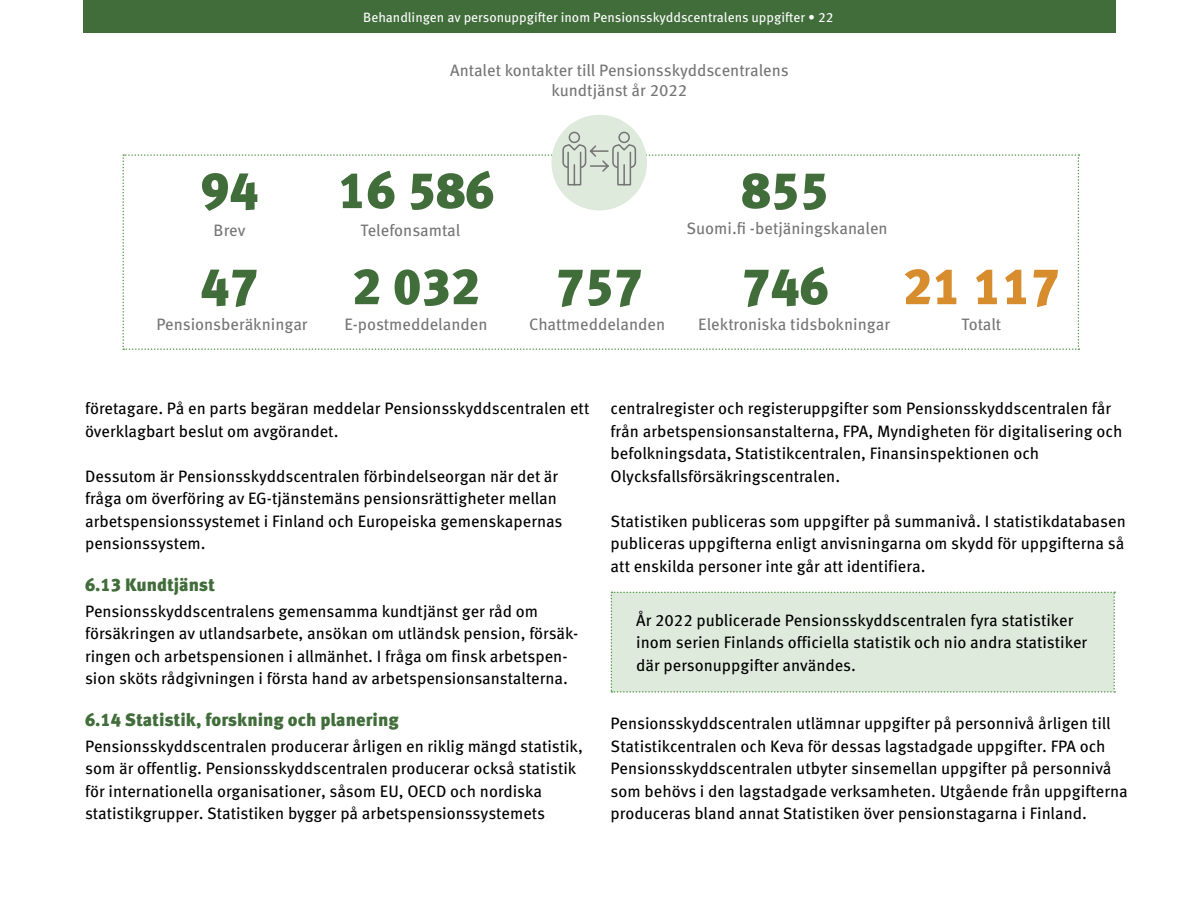
<style>
.page{position:relative;width:1200px;height:900px;background:#fff}
.page>*{position:absolute;margin:0;border:0;box-sizing:border-box;transform-origin:0 0}
.t1{font:900 51px "Meta Pro";color:#416d3b}
.t2{font:900 51px "Meta Pro";color:#d78d2e}
.H2_6__tumma_vihreä_o{font:900 18px "Meta Pro";color:#416d3b}
.Leipä{font:16.5px/22.5px "Meta Pro";color:#000}
.t3{font:16.5px/19.5px "Meta Pro";color:#757575;text-align:center}
._3__Leipä{font:16.5px/22.5px "Meta Pro";color:#000}
.t4{font:13.5px "Meta Pro";color:#fff}
</style>
<div class="page">
<div style="left:611px;top:592px;width:504px;height:101px;background:#deebdc"></div>
<div style="left:84px;top:0;width:1032px;height:32px;background:#416d3b"></div>
<div style="left:551px;top:115px;width:96px;height:95px;background:#deebdc;border-radius:50%"></div>
<svg style="left:122px;top:132px;width:957px;height:218px"></svg>
<p class="t4" style="left:363px;top:7px;width:472px">Behandlingen av personuppgifter inom Pensionsskyddscentralens uppgifter • 22</p>
<p class="t3" style="left:450px;top:60px;width:340px">Antalet kontakter till Pensionsskyddscentralens kundtjänst år 2022</p>
<h1 class="t1" style="left:200px;top:150px;width:60px">94</h1>
<h1 class="t1" style="left:338px;top:150px;width:158px">16 586</h1>
<h1 class="t1" style="left:742px;top:150px;width:89px">855</h1>
<p class="t3" style="left:214px;top:219px;width:33px">Brev</p>
<p class="t3" style="left:361px;top:219px;width:101px">Telefonsamtal</p>
<p class="t3" style="left:686px;top:217px;width:203px">Suomi.fi -betjäningskanalen</p>
<h1 class="t1" style="left:200px;top:246px;width:60px">47</h1>
<h1 class="t1" style="left:352px;top:246px;width:129px">2 032</h1>
<h1 class="t1" style="left:556px;top:246px;width:89px">757</h1>
<h1 class="t1" style="left:742px;top:246px;width:89px">746</h1>
<h1 class="t2" style="left:903px;top:246px;width:158px">21 117</h1>
<p class="t3" style="left:156px;top:313px;width:153px">Pensionsberäkningar</p>
<p class="t3" style="left:344px;top:313px;width:145px">E-postmeddelanden</p>
<p class="t3" style="left:529px;top:313px;width:138px">Chattmeddelanden</p>
<p class="t3" style="left:698px;top:313px;width:193px">Elektroniska tidsbokningar</p>
<p class="t3" style="left:962px;top:313px;width:41px">Totalt</p>
<p class="Leipä" style="left:85px;top:396px;width:506px">företagare. På en parts begäran meddelar Pensionsskyddscentralen ett överklagbart beslut om avgörandet.</p>
<p class="Leipä" style="left:85px;top:463px;width:479px">Dessutom är Pensionsskyddscentralen förbindelseorgan när det är fråga om överföring av EG-tjänstemäns pensionsrättigheter mellan arbetspensionssystemet i Finland och Europeiska gemenskapernas pensionssystem.</p>
<h2 class="H2_6__tumma_vihreä_o" style="left:85px;top:570px;width:132px">6.13 Kundtjänst</h2>
<p class="Leipä" style="left:85px;top:598px;width:495px">Pensionsskyddscentralens gemensamma kundtjänst ger råd om försäkringen av utlandsarbete, ansökan om utländsk pension, försäk&shy;ringen och arbetspensionen i allmänhet. I fråga om finsk arbetspen&shy;sion sköts rådgivningen i första hand av arbetspensionsanstalterna.</p>
<h2 class="H2_6__tumma_vihreä_o" style="left:85px;top:705px;width:315px">6.14 Statistik, forskning och planering</h2>
<p class="Leipä" style="left:85px;top:733px;width:500px">Pensionsskyddscentralen producerar årligen en riklig mängd statistik, som är offentlig. Pensionsskyddscentralen producerar också statistik för internationella organisationer, såsom EU, OECD och nordiska statistikgrupper. Statistiken bygger på arbetspensionssystemets</p>
<p class="Leipä" style="left:611px;top:396px;width:513px">centralregister och registeruppgifter som Pensionsskyddscentralen får från arbetspensionsanstalterna, FPA, Myndigheten för digitalisering och befolkningsdata, Statistikcentralen, Finansinspektionen och Olycksfallsförsäkringscentralen.</p>
<p class="Leipä" style="left:611px;top:508px;width:517px;text-align:justify">Statistiken publiceras som uppgifter på summanivå. I statistikdatabasen publiceras uppgifterna enligt anvisningarna om skydd för uppgifterna så att enskilda personer inte går att identifiera.</p>
<p class="_3__Leipä" style="left:636px;top:607px;width:453px">År 2022 publicerade Pensionsskyddscentralen fyra statistiker inom serien Finlands officiella statistik och nio andra statistiker där personuppgifter användes.</p>
<p class="Leipä" style="left:611px;top:711px;width:519px">Pensionsskyddscentralen utlämnar uppgifter på personnivå årligen till Statistikcentralen och Keva för dessas lagstadgade uppgifter. FPA och Pensionsskyddscentralen utbyter sinsemellan uppgifter på personnivå som behövs i den lagstadgade verksamheten. Utgående från uppgifterna produceras bland annat Statistiken över pensionstagarna i Finland.</p>
</div>
